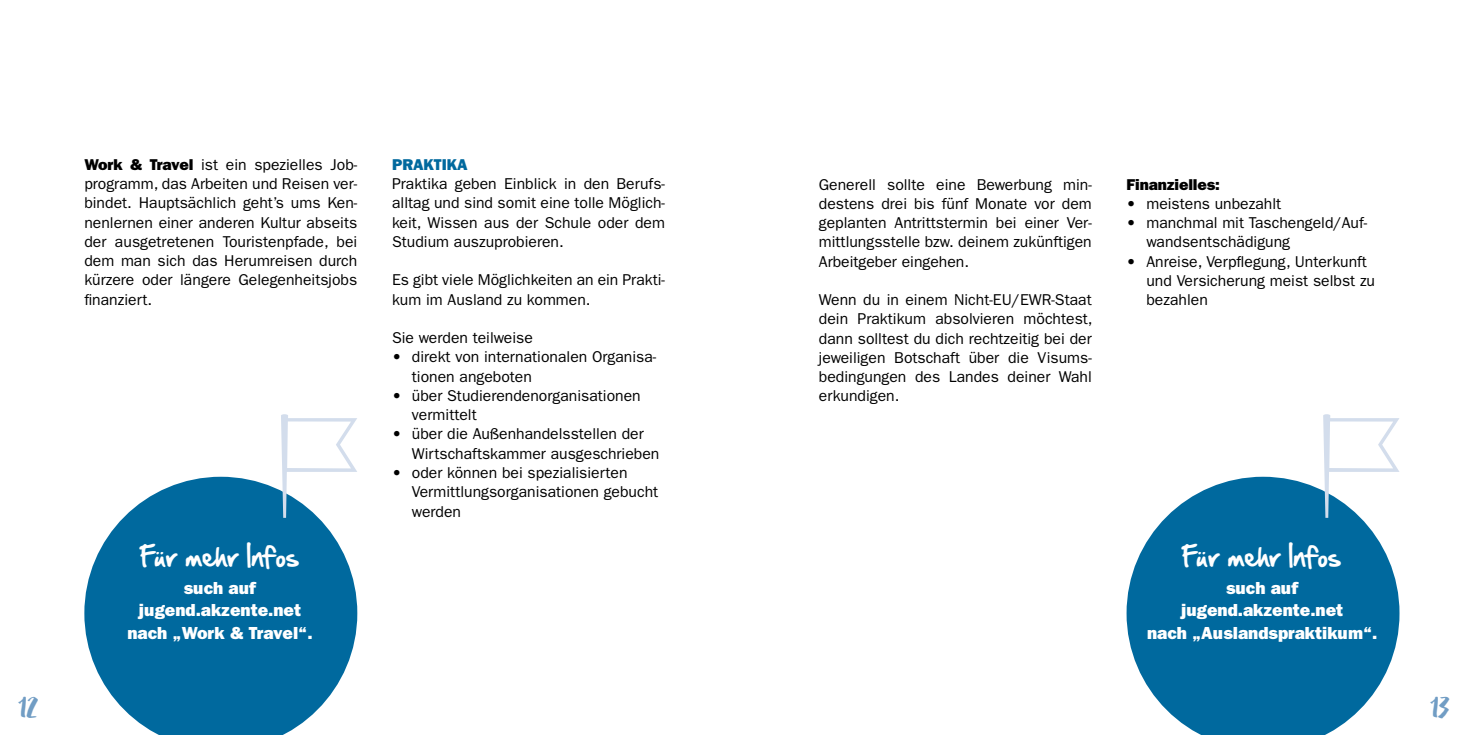
<style>
.page{position:relative;width:1469px;height:735px;background:#fff}
.page>*{position:absolute;margin:0;border:0;box-sizing:border-box;transform-origin:0 0}
.t1{font:44.8px "Debby";color:#719dc4}
.t2{font:24.5px "Hand Of Sean";letter-spacing:.02em;color:#fff}
.t3{font:17.5px/22.8px "ITC Franklin Gothic Std Hvy";color:#fff;text-align:center}
.t4{font:15.75px/19.2px "ITC Franklin Gothic Std";color:#000}
.t5{font:15.75px "ITC Franklin Gothic Std Hvy";letter-spacing:-.01em;color:#000}
.t6{font:15.75px "ITC Franklin Gothic Std Hvy";color:#00699e}
.s1{font-family:"ITC Franklin Gothic Std Hvy"}
</style>
<div class="page">
<svg style="left:84px;top:476px;width:273px;height:258px;fill:#00699e"></svg>
<svg style="left:281px;top:414px;width:76px;height:103px"></svg>
<svg style="left:1126px;top:476px;width:273px;height:258px;fill:#00699e"></svg>
<svg style="left:1323px;top:414px;width:76px;height:103px"></svg>
<p class="t4" style="left:84px;top:155px;width:274px;text-align:justify"><span class="s1">Work &amp; Travel</span> ist ein spezielles Job&shy;programm, das Arbeiten und Reisen ver&shy;bindet. Hauptsächlich geht’s ums Ken&shy;nenlernen einer anderen Kultur abseits der ausgetretenen Touristenpfade, bei dem man sich das Herumreisen durch kürzere oder längere Gelegenheitsjobs finanziert.</p>
<p class="t6" style="left:392px;top:155px;width:77px">PRAKTIKA</p>
<p class="t4" style="left:392px;top:174px;width:274px;text-align:justify">Praktika geben Einblick in den Berufs&shy;alltag und sind somit eine tolle Möglich&shy;keit, Wissen aus der Schule oder dem Studium auszuprobieren.</p>
<p class="t4" style="left:392px;top:270px;width:274px">Es gibt viele Möglichkeiten an ein Prakti&shy;kum im Ausland zu kommen.</p>
<p class="t4" style="left:392px;top:328px;width:142px">Sie werden teilweise</p>
<p class="t4" style="left:412px;top:347px;width:246px;text-indent:-20px"><span class="s1">•</span> direkt von internationalen Organisa&shy;tionen angeboten</p>
<p class="t4" style="left:412px;top:386px;width:230px;text-indent:-20px"><span class="s1">•</span> über Studierendenorganisationen vermittelt</p>
<p class="t4" style="left:412px;top:424px;width:249px;text-indent:-20px"><span class="s1">•</span> über die Außenhandelsstellen der<br>Wirtschaftskammer ausgeschrieben</p>
<p class="t4" style="left:412px;top:463px;width:248px;text-indent:-20px"><span class="s1">•</span> oder können bei spezialisierten<br>Vermittlungsorganisationen gebucht werden</p>
<h2 class="t2" style="left:142px;top:533px;width:158px">Für mehr Infos</h2>
<p class="t3" style="left:127px;top:576px;width:187px">such auf jugend.akzente.net nach „Work &amp; Travel“.</p>
<p class="t4" style="left:819px;top:174px;width:274px;text-align:justify">Generell sollte eine Bewerbung min&shy;destens drei bis fünf Monate vor dem geplanten Antrittstermin bei einer Ver&shy;mittlungsstelle bzw. deinem zukünftigen Arbeitgeber eingehen.</p>
<p class="t4" style="left:819px;top:290px;width:275px;text-align:justify">Wenn du in einem Nicht-EU/EWR-Staat dein Praktikum absolvieren möchtest, dann solltest du dich rechtzeitig bei der jeweiligen Botschaft über die Visums&shy;bedingungen des Landes deiner Wahl erkundigen.</p>
<p class="t5" style="left:1126px;top:175px;width:95px">Finanzielles:</p>
<p class="t4" style="left:1126px;top:194px;width:156px"><span class="s1">•</span> meistens unbezahlt</p>
<p class="t4" style="left:1146px;top:213px;width:222px;text-indent:-20px"><span class="s1">•</span> manchmal mit Taschengeld/Auf&shy;wandsentschädigung</p>
<p class="t4" style="left:1146px;top:252px;width:230px;text-indent:-20px"><span class="s1">•</span> Anreise, Verpflegung, Unterkunft und Versicherung meist selbst zu bezahlen</p>
<h2 class="t2" style="left:1183px;top:533px;width:158px">Für mehr Infos</h2>
<p class="t3" style="left:1147px;top:576px;width:232px">such auf jugend.akzente.net<br>nach „Auslandspraktikum“.</p>
<h1 class="t1" style="left:20px;top:674px;width:19px">12</h1>
<h1 class="t1" style="left:1431px;top:674px;width:19px">13</h1>
</div>
